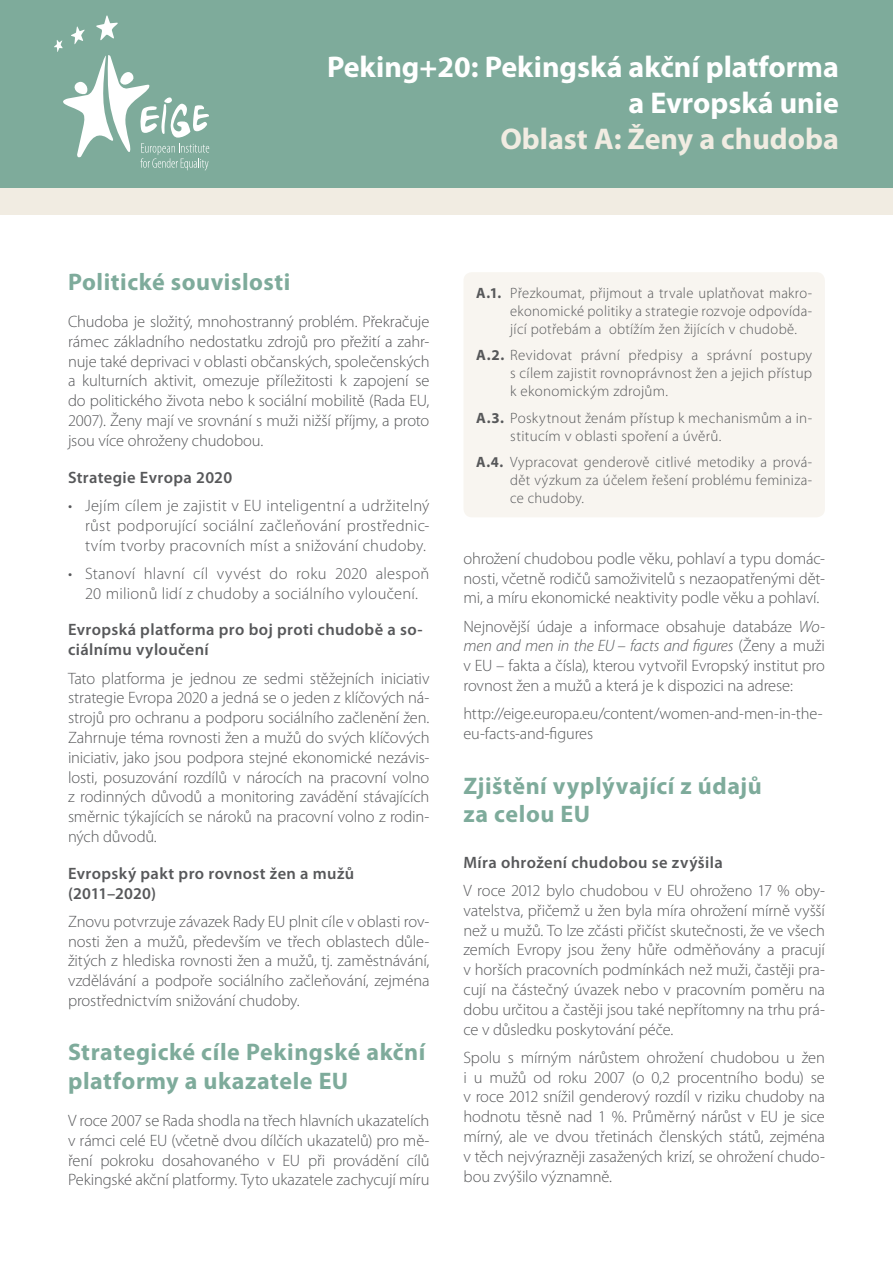
<style>
.page{position:relative;width:893px;height:1263px;background:#fff}
.page>*{position:absolute;margin:0;border:0;box-sizing:border-box;transform-origin:0 0}
.Main_1{font:700 30px/36px "Myriad Pro";color:#fff;text-align:right}
.Main_2{font:700 30px "Myriad Pro";color:#f1ece2}
.Title_1{font:700 24px/28.8px "Myriad Pro";letter-spacing:.02em;color:#7eab9b}
.Body_Text{font:300 16.5px/19.8px "Myriad Pro";letter-spacing:-.005em;color:#57585a;text-align:justify}
.Subtitle{font:600 16.5px/19.8px "Myriad Pro";letter-spacing:.025em;color:#57585a}
.Body_Text-2{font:300 16.5px/19.8px "Myriad Pro";letter-spacing:.015em;color:#57585a;text-align:center}
.Body_Text_2{font:300 15px/18px "Myriad Pro";letter-spacing:.02em;color:#57585a;text-align:justify}
.s1{font-weight:700}
.s2{font-style:italic}
</style>
<div class="page">
<div style="left:0;top:0;width:893px;height:215px;background:#f1ece2"></div>
<div style="left:0;top:0;width:893px;height:187px;background:#7eab9b"></div>
<div style="left:463px;top:272px;width:362px;height:245px;background:#f8f5f0;border-radius:9px"></div>
<svg style="left:54px;top:15px;width:155px;height:156px"></svg>
<p class="Main_1" style="left:327px;top:49px;width:513px">Peking+20: Pekingská akční platforma a Evropská unie</p>
<p class="Main_2" style="left:500px;top:122px;width:340px">Oblast A: Ženy a chudoba</p>
<p class="Title_1" style="left:68px;top:268px;width:224px">Politické souvislosti</p>
<p class="Body_Text" style="left:68px;top:312px;width:363px">Chudoba je složitý, mnohostranný problém. Překračuje rámec základního nedostatku zdrojů pro přežití a zahr‑ nuje také deprivaci v oblasti občanských, společenských a kulturních aktivit, omezuje příležitosti k zapojení se do politického života nebo k sociální mobilitě (Rada EU, 2007). Ženy mají ve srovnání s muži nižší příjmy, a proto jsou více ohroženy chudobou.</p>
<p class="Subtitle" style="left:68px;top:467px;width:166px">Strategie Evropa 2020</p>
<p class="Body_Text" style="left:85px;top:496px;width:346px;text-indent:-17px">• Jejím cílem je zajistit v EU inteligentní a udržitelný růst podporující sociální začleňování prostřednic‑ tvím tvorby pracovních míst a snižování chudoby.</p>
<p class="Body_Text-2" style="left:68px;top:564px;width:363px">• Stanoví hlavní cíl vyvést do roku 2020 alespoň<br>20 milionů lidí z chudoby a sociálního vyloučení.</p>
<p class="Subtitle" style="left:68px;top:620px;width:356px">Evropská platforma pro boj proti chudobě a so&shy;ciálnímu vyloučení</p>
<p class="Body_Text" style="left:68px;top:668px;width:363px">Tato platforma je jednou ze sedmi stěžejních iniciativ strategie Evropa 2020 a jedná se o jeden z klíčových ná‑ strojů pro ochranu a podporu sociálního začlenění žen.<br>Zahrnuje téma rovnosti žen a mužů do svých klíčových iniciativ, jako jsou podpora stejné ekonomické nezávis‑ losti, posuzování rozdílů v nárocích na pracovní volno z rodinných důvodů a monitoring zavádění stávajících směrnic týkajících se nároků na pracovní volno z rodin‑ ných důvodů.</p>
<p class="Subtitle" style="left:68px;top:863px;width:288px">Evropský pakt pro rovnost žen a mužů (2011–2020)</p>
<p class="Body_Text" style="left:68px;top:912px;width:363px">Znovu potvrzuje závazek Rady EU plnit cíle v oblasti rov‑ nosti žen a mužů, především ve třech oblastech důle‑ žitých z hlediska rovnosti žen a mužů, tj. zaměstnávání, vzdělávání a podpoře sociálního začleňování, zejména prostřednictvím snižování chudoby.</p>
<p class="Title_1" style="left:68px;top:1038px;width:359px">Strategické cíle Pekingské akční platformy a ukazatele EU</p>
<p class="Body_Text" style="left:68px;top:1111px;width:363px">V roce 2007 se Rada shodla na třech hlavních ukazatelích v rámci celé EU (včetně dvou dílčích ukazatelů) pro mě‑ ření pokroku dosahovaného v EU při provádění cílů Pekingské akční platformy. Tyto ukazatele zachycují míru</p>
<p class="Body_Text_2" style="left:510px;top:284px;width:303px;text-indent:-34px"><span class="s1">A.1.</span> Přezkoumat, přijmout a trvale uplatňovat makro‑ ekonomické politiky a strategie rozvoje odpovída‑ jící potřebám a obtížím žen žijících v chudobě.</p>
<p class="Body_Text_2" style="left:510px;top:346px;width:303px;text-indent:-34px"><span class="s1">A.2.</span> Revidovat právní předpisy a správní postupy s cílem zajistit rovnoprávnost žen a jejich přístup k ekonomickým zdrojům.</p>
<p class="Body_Text_2" style="left:510px;top:409px;width:303px;text-indent:-34px"><span class="s1">A.3.</span> Poskytnout ženám přístup k mechanismům a in‑ stitucím v oblasti spoření a úvěrů.</p>
<p class="Body_Text_2" style="left:510px;top:453px;width:303px;text-indent:-34px"><span class="s1">A.4.</span> Vypracovat genderově citlivé metodiky a prová‑ dět výzkum za účelem řešení problému feminiza‑ ce chudoby.</p>
<p class="Body_Text" style="left:463px;top:549px;width:363px">ohrožení chudobou podle věku, pohlaví a typu domác‑ nosti, včetně rodičů samoživitelů s nezaopatřenými dět‑ mi, a míru ekonomické neaktivity podle věku a pohlaví.</p>
<p class="Body_Text" style="left:463px;top:616px;width:363px">Nejnovější údaje a informace obsahuje databáze <span class="s2">Wo&shy;men and men in the EU – facts and figures</span> (Ženy a muži v EU – fakta a čísla), kterou vytvořil Evropský institut pro rovnost žen a mužů a která je k dispozici na adrese:</p>
<p class="Body_Text" style="left:463px;top:704px;width:361px">http://eige.europa.eu/content/women‑and‑men‑in‑the‑ eu‑facts‑and‑figures</p>
<p class="Title_1" style="left:463px;top:771px;width:300px">Zjištění vyplývající z údajů za celou EU</p>
<p class="Subtitle" style="left:463px;top:852px;width:261px">Míra ohrožení chudobou se zvýšila</p>
<p class="Body_Text" style="left:463px;top:881px;width:363px">V roce 2012 bylo chudobou v EU ohroženo 17 % oby‑ vatelstva, přičemž u žen byla míra ohrožení mírně vyšší než u mužů. To lze zčásti přičíst skutečnosti, že ve všech zemích Evropy jsou ženy hůře odměňovány a pracují v horších pracovních podmínkách než muži, častěji pra‑ cují na částečný úvazek nebo v pracovním poměru na dobu určitou a častěji jsou také nepřítomny na trhu prá‑ ce v důsledku poskytování péče.</p>
<p class="Body_Text" style="left:463px;top:1048px;width:363px">Spolu s mírným nárůstem ohrožení chudobou u žen i u mužů od roku 2007 (o 0,2 procentního bodu) se v roce 2012 snížil genderový rozdíl v riziku chudoby na hodnotu těsně nad 1 %. Průměrný nárůst v EU je sice mírný, ale ve dvou třetinách členských států, zejména v těch nejvýrazněji zasažených krizí, se ohrožení chudo‑ bou zvýšilo významně.</p>
</div>
